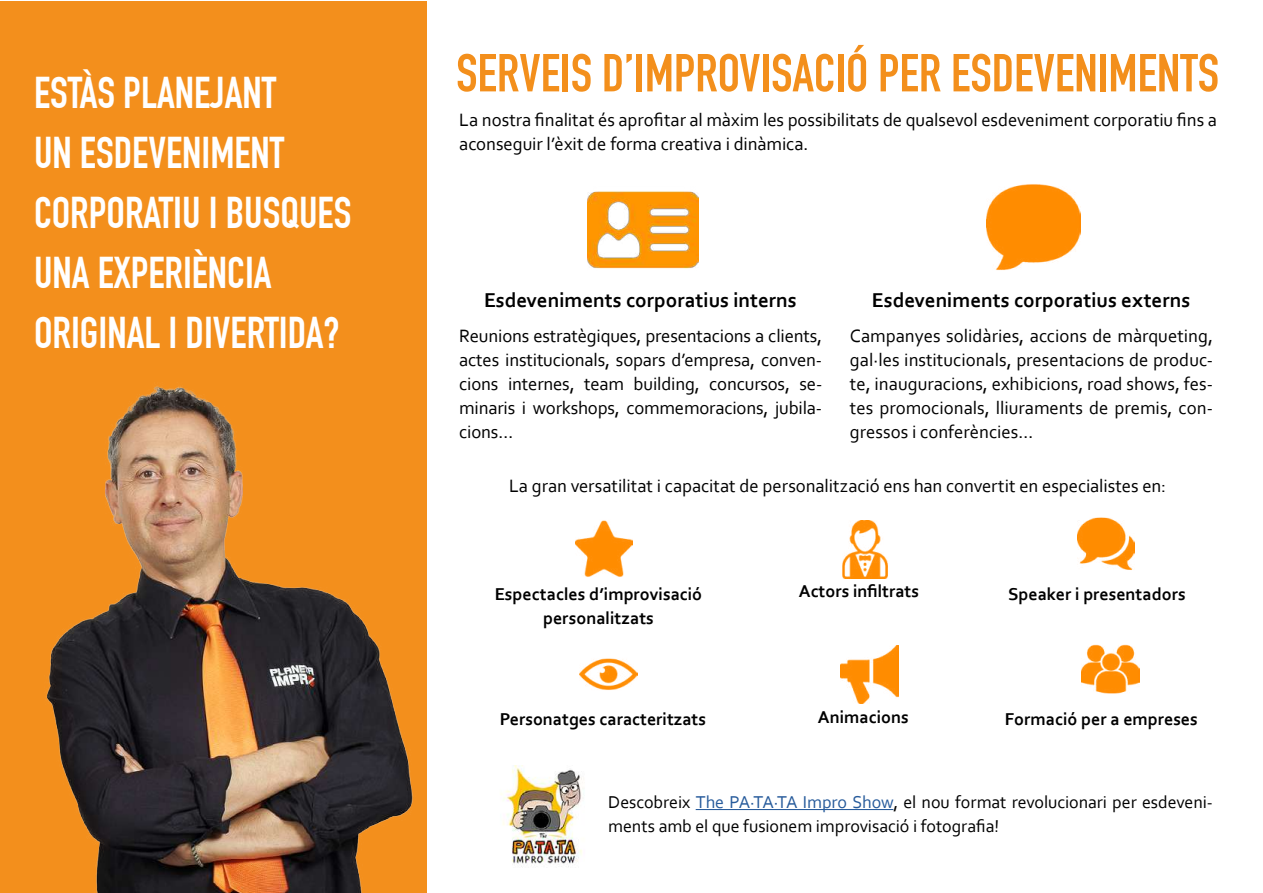
<style>
.page{position:relative;width:1263px;height:893px;background:#fff}
.page>*{position:absolute;margin:0;border:0;box-sizing:border-box;transform-origin:0 0}
.t1{font:700 52.5px "DIN Condensed";color:#f38f1c}
.t2{font:700 43.5px/60px "DIN Condensed";color:#fff}
.t3{font:700 21px "Corbel";color:#000}
.t4{font:18.75px/24px "Corbel";letter-spacing:-.005em;color:#000;text-align:justify}
.t5{font:700 18px/24px "Corbel";color:#000;text-align:center}
.t6{font:18px/24px "Corbel";letter-spacing:-.005em;color:#000}
.s1{color:#275b9b}
</style>
<div class="page">
<div style="left:0;top:1px;width:427px;height:891px;background:#f38f1c"></div>
<img style="left:588px;top:191px;width:110px;height:78px">
<img style="left:986px;top:184px;width:94px;height:86px">
<img style="left:27px;top:386px;width:390px;height:507px">
<img style="left:575px;top:520px;width:58px;height:57px">
<img style="left:842px;top:521px;width:46px;height:57px">
<img style="left:1077px;top:517px;width:58px;height:53px">
<img style="left:579px;top:658px;width:58px;height:32px">
<img style="left:840px;top:646px;width:58px;height:57px">
<img style="left:1082px;top:644px;width:57px;height:50px">
<img style="left:501px;top:765px;width:81px;height:102px">
<hr style="left:696px;top:809px;width:197px;height:1px;background:#275b9b">
<h2 class="t2" style="left:34px;top:63px;width:319px">ESTÀS PLANEJANT<br>UN ESDEVENIMENT<br>CORPORATIU I BUSQUES<br>UNA EXPERIÈNCIA<br>ORIGINAL I DIVERTIDA?</h2>
<h1 class="t1" style="left:456px;top:42px;width:764px">SERVEIS D’IMPROVISACIÓ PER ESDEVENIMENTS</h1>
<p class="t4" style="left:459px;top:108px;width:759px">La nostra finalitat és aprofitar al màxim les possibilitats de qualsevol esdeveniment corporatiu fins a aconseguir l’èxit de forma creativa i dinàmica.</p>
<p class="t3" style="left:484px;top:287px;width:314px">Esdeveniments corporatius interns</p>
<p class="t3" style="left:872px;top:287px;width:320px">Esdeveniments corporatius externs</p>
<p class="t4" style="left:459px;top:323px;width:364px">Reunions estratègiques, presentacions a clients, actes institucionals, sopars d’empresa, conven&shy;cions internes, team building, concursos, se&shy;minaris i workshops, commemoracions, jubila&shy;cions…</p>
<p class="t4" style="left:850px;top:323px;width:364px">Campanyes solidàries, accions de màrqueting, gal·les institucionals, presentacions de produc&shy;te, inauguracions, exhibicions, road shows, fes&shy;tes promocionals, lliuraments de premis, con&shy;gressos i conferències…</p>
<p class="t4" style="left:509px;top:473px;width:659px">La gran versatilitat i capacitat de personalització ens han convertit en especialistes en:</p>
<p class="t5" style="left:495px;top:581px;width:209px">Espectacles d’improvisació personalitzats</p>
<p class="t5" style="left:799px;top:579px;width:122px">Actors infiltrats</p>
<p class="t5" style="left:1008px;top:582px;width:179px">Speaker i presentadors</p>
<p class="t5" style="left:500px;top:706px;width:208px">Personatges caracteritzats</p>
<p class="t5" style="left:818px;top:704px;width:92px">Animacions</p>
<p class="t5" style="left:1005px;top:707px;width:194px">Formació per a empreses</p>
<p class="t6" style="left:608px;top:789px;width:606px">Descobreix <span class="s1">The PA·TA·TA Impro Show</span>, el nou format revolucionari per esdeveni&shy;ments amb el que fusionem improvisació i fotografia!</p>
</div>
